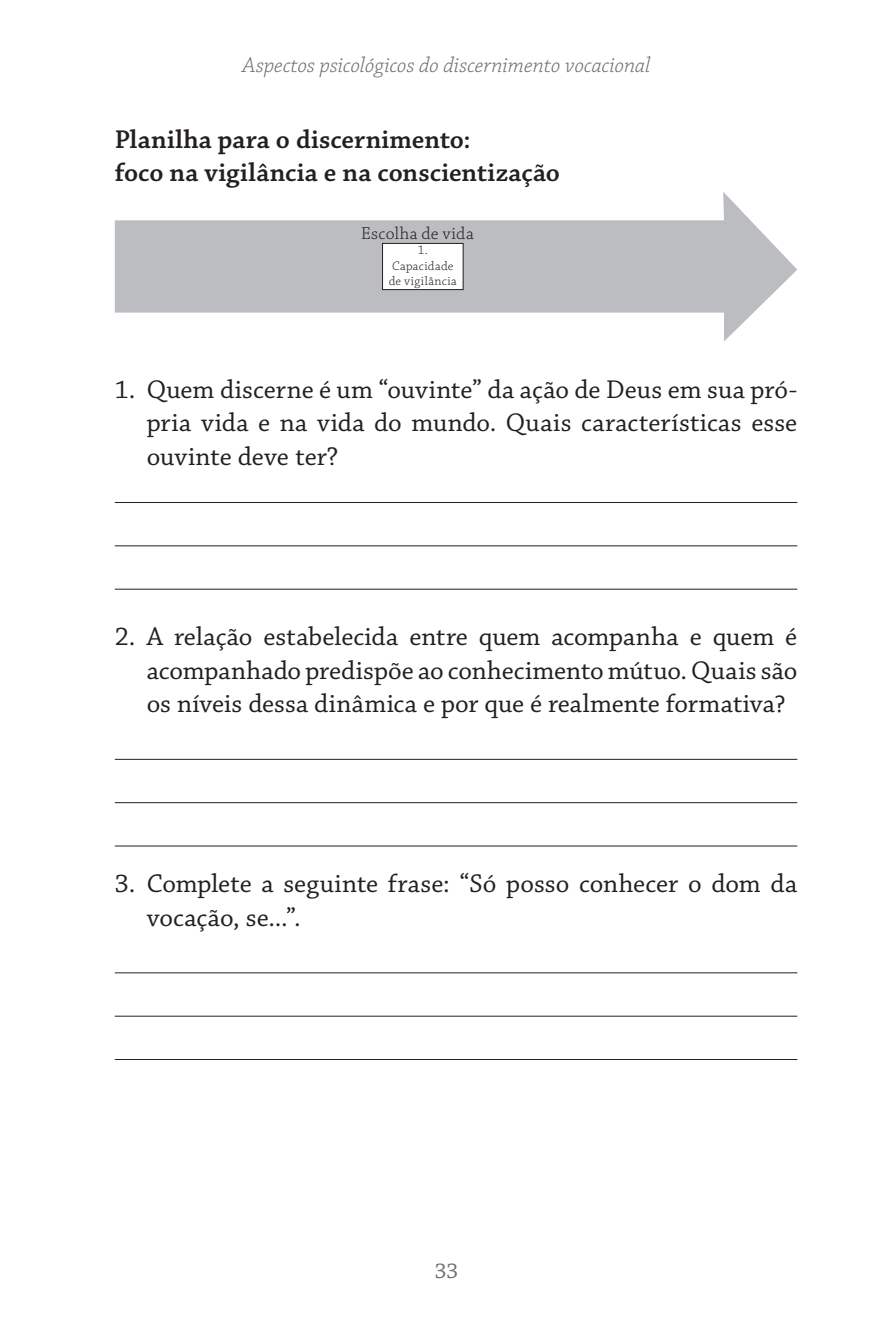
<style>
.page{position:relative;width:893px;height:1340px;background:#fff}
.page>*{position:absolute;margin:0;border:0;box-sizing:border-box;transform-origin:0 0}
.t1{font:27px/33.8px "Chaparral Pro";color:#231f20;text-align:justify}
.t2{font:600 27px/33.8px "Chaparral Pro";letter-spacing:.01em;color:#231f20}
.t3{font:italic 300 22.5px "Chaparral Pro";color:#6c6d70}
.t4{font:22.5px "Chaparral Pro";color:#6c6d70}
.t5{font:300 18px "Chaparral Pro";letter-spacing:.015em;color:#231f20}
.t6{font:300 13.05px/15.3px "Chaparral Pro";letter-spacing:.035em;color:#231f20;text-align:center}
.s1{font-family:"Calibri";font-size:24.75px}
</style>
<div class="page">
<hr style="left:115px;top:502px;width:682px;height:1px;background:#231f20">
<hr style="left:115px;top:545px;width:682px;height:1px;background:#231f20">
<hr style="left:115px;top:589px;width:682px;height:1px;background:#231f20">
<hr style="left:115px;top:759px;width:682px;height:1px;background:#231f20">
<hr style="left:115px;top:802px;width:682px;height:1px;background:#231f20">
<hr style="left:115px;top:845px;width:682px;height:1px;background:#231f20">
<hr style="left:115px;top:972px;width:682px;height:1px;background:#231f20">
<hr style="left:115px;top:1015px;width:682px;height:1px;background:#231f20">
<hr style="left:115px;top:1059px;width:682px;height:1px;background:#231f20">
<svg style="left:115px;top:192px;width:682px;height:149px;fill:#bcbdc0"></svg>
<div style="left:383px;top:243px;width:80px;height:46px;background:#fff"></div>
<div style="left:382px;top:243px;width:81px;height:47px;border:1px solid #231f20"></div>
<p class="t3" style="left:243px;top:53px;width:409px">Aspectos psicológicos do discernimento vocacional</p>
<p class="t2" style="left:115px;top:123px;width:447px">Planilha para o discernimento:<br>foco na vigilância e na conscientização</p>
<p class="t5" style="left:361px;top:223px;width:114px">Escolha de vida</p>
<p class="t6" style="left:389px;top:243px;width:70px">1.<br>Capacidade de vigilância</p>
<p class="t1" style="left:147px;top:373px;width:652px;text-indent:-32px">1. Quem discerne é um “ouvinte” da ação de Deus em sua pró&shy;pria vida e na vida do mundo. Quais características esse ouvinte deve ter?</p>
<p class="t1" style="left:147px;top:620px;width:652px;text-indent:-32px">2. A relação estabelecida entre quem acompanha e quem é acompanhado predispõe ao conhecimento mútuo. Quais são os níveis dessa dinâmica e por que é realmente formativa<span class="s1">?</span></p>
<p class="t1" style="left:147px;top:867px;width:652px;text-indent:-32px">3. Complete a seguinte frase: “Só posso conhecer o dom da vocação, se...”.</p>
<p class="t4" style="left:435px;top:1258px;width:25px">33</p>
</div>
